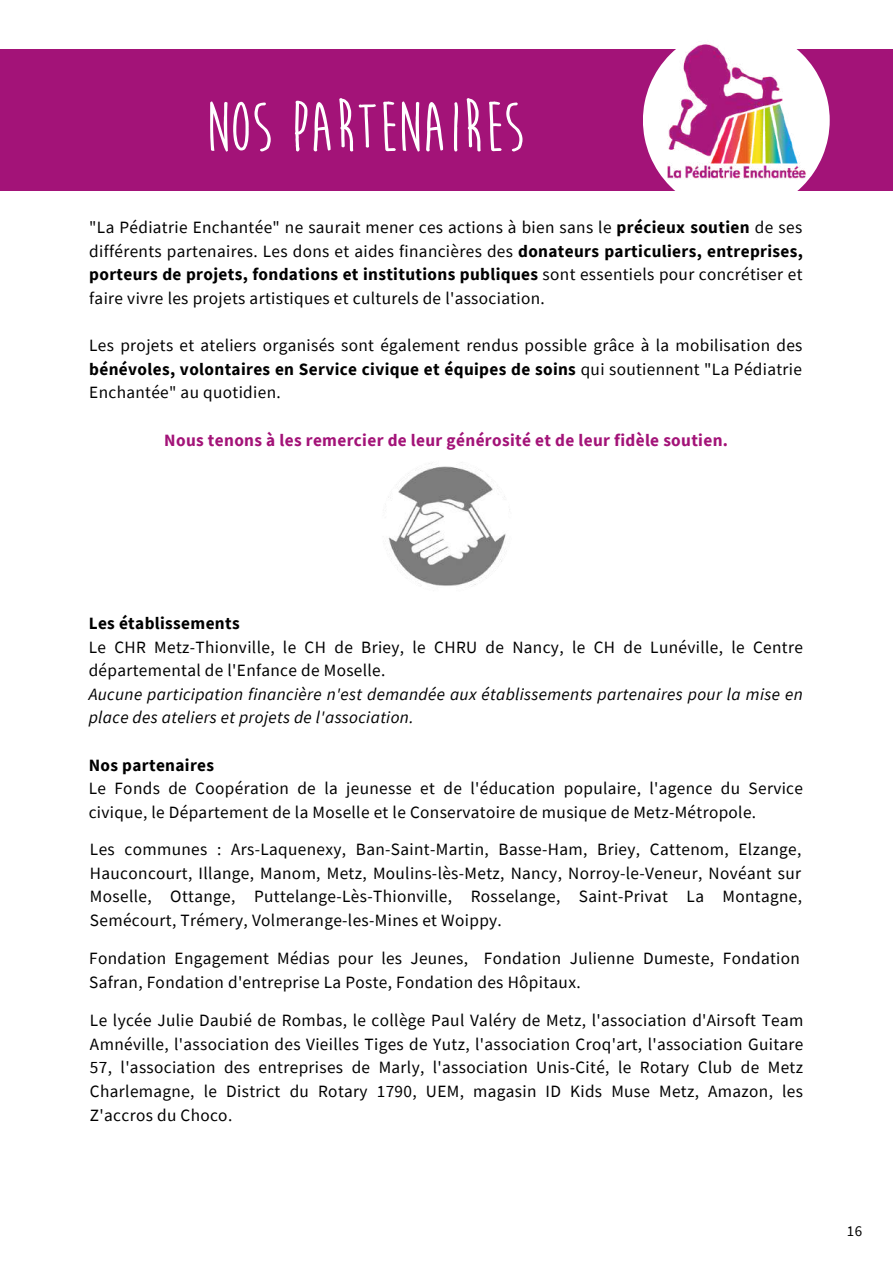
<style>
.page{position:relative;width:893px;height:1264px;background:#fff}
.page>*{position:absolute;margin:0;border:0;box-sizing:border-box;transform-origin:0 0}
.t1{font:700 72px "Moon Flower";color:#fff}
.t2{font:17.25px/23.5px "Source Sans Pro";letter-spacing:.02em;color:#000;text-align:justify}
.t3{font:italic 17.25px/23.5px "Source Sans Pro";letter-spacing:.02em;color:#000}
.t4{font:700 17.25px "Source Sans Pro";letter-spacing:.02em;color:#a31378}
.t5{font:700 17.25px "Source Sans Pro";letter-spacing:.02em;color:#000}
.t6{font:15px "Source Sans Pro";color:#000}
.s1{font-weight:700}
</style>
<div class="page">
<div style="left:0;top:49px;width:892px;height:142px;background:#a31378"></div>
<img style="left:643px;top:44px;width:187px;height:147px">
<img style="left:388px;top:463px;width:122px;height:124px">
<h1 class="t1" style="left:206px;top:90px;width:319px">NOS PARTENAIRES</h1>
<p class="t2" style="left:89px;top:215px;width:715px">"La Pédiatrie Enchantée" ne saurait mener ces actions à bien sans le <span class="s1">précieux soutien</span> de ses différents partenaires. Les dons et aides financières des <span class="s1">donateurs particuliers, entreprises, porteurs de projets, fondations et institutions publiques</span> sont essentiels pour concrétiser et faire vivre les projets artistiques et culturels de l'association.</p>
<p class="t2" style="left:89px;top:333px;width:714px">Les projets et ateliers organisés sont également rendus possible grâce à la mobilisation des <span class="s1">bénévoles, volontaires en Service civique et équipes de soins</span> qui soutiennent "La Pédiatrie Enchantée" au quotidien.</p>
<p class="t4" style="left:164px;top:428px;width:565px">Nous tenons à les remercier de leur générosité et de leur fidèle soutien.</p>
<p class="t5" style="left:89px;top:612px;width:152px">Les établissements</p>
<p class="t2" style="left:89px;top:634px;width:715px">Le CHR Metz-Thionville, le CH de Briey, le CHRU de Nancy, le CH de Lunéville, le Centre départemental de l'Enfance de Moselle.</p>
<p class="t3" style="left:89px;top:682px;width:715px">Aucune participation financière n'est demandée aux établissements partenaires pour la mise en place des ateliers et projets de l'association.</p>
<p class="t5" style="left:89px;top:753px;width:127px">Nos partenaires</p>
<p class="t2" style="left:89px;top:776px;width:715px">Le Fonds de Coopération de la jeunesse et de l'éducation populaire, l'agence du Service civique, le Département de la Moselle et le Conservatoire de musique de Metz-Métropole.</p>
<p class="t2" style="left:90px;top:837px;width:713px">Les communes : Ars-Laquenexy, Ban-Saint-Martin, Basse-Ham, Briey, Cattenom, Elzange, Hauconcourt, Illange, Manom, Metz, Moulins-lès-Metz, Nancy, Norroy-le-Veneur, Novéant sur Moselle, Ottange, Puttelange-Lès-Thionville, Rosselange, Saint-Privat La Montagne, Semécourt, Trémery, Volmerange-les-Mines et Woippy.</p>
<p class="t2" style="left:89px;top:946px;width:712px">Fondation Engagement Médias pour les Jeunes, Fondation Julienne Dumeste, Fondation<br>Safran, Fondation d'entreprise La Poste, Fondation des Hôpitaux.</p>
<p class="t2" style="left:90px;top:1008px;width:715px">Le lycée Julie Daubié de Rombas, le collège Paul Valéry de Metz, l'association d'Airsoft Team Amnéville, l'association des Vieilles Tiges de Yutz, l'association Croq'art, l'association Guitare 57, l'association des entreprises de Marly, l'association Unis-Cité, le Rotary Club de Metz Charlemagne, le District du Rotary 1790, UEM, magasin ID Kids Muse Metz, Amazon, les Z'accros du Choco.</p>
<p class="t6" style="left:846px;top:1221px;width:17px">16</p>
</div>
